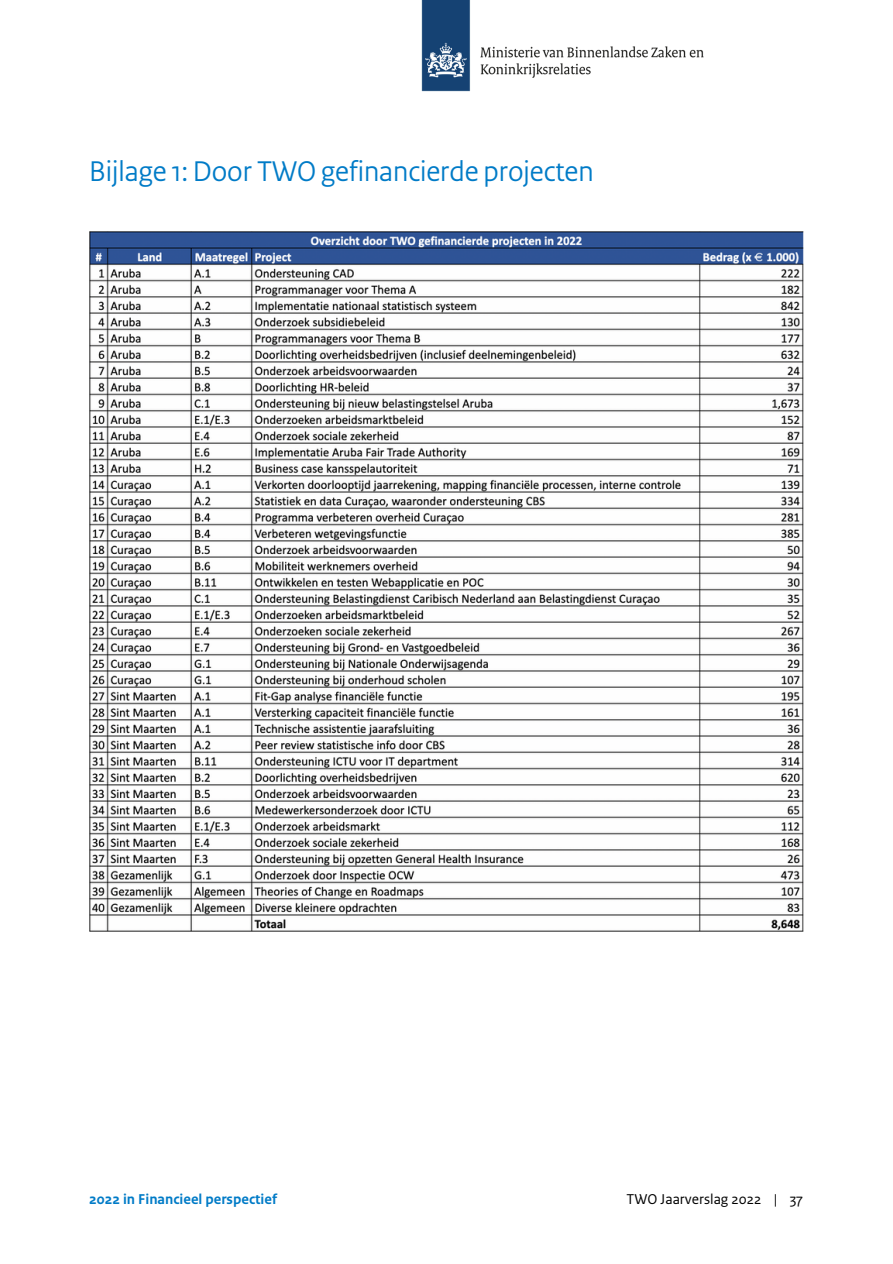
<style>
.page{position:relative;width:893px;height:1264px;background:#fff}
.page>*{position:absolute;margin:0;border:0;box-sizing:border-box;transform-origin:0 0}
.t1{font:30px "Rijksoverheid Sans Heading";color:#007bc7}
.t2{font:700 15px "Rijksoverheid Sans Text";color:#007bc7}
.t3{font:15px "Rijksoverheid Sans Text";color:#000}
</style>
<div class="page">
<img style="left:421px;top:0;width:283px;height:92px">
<img style="left:89px;top:232px;width:714px;height:699px">
<p class="t1" style="left:89px;top:158px;width:506px">Bijlage 1: Door TWO gefinancierde projecten</p>
<p class="t2" style="left:89px;top:1191px;width:189px">2022 in Financieel perspectief</p>
<p class="t3" style="left:626px;top:1191px;width:178px">TWO Jaarverslag 2022 | 37</p>
</div>
